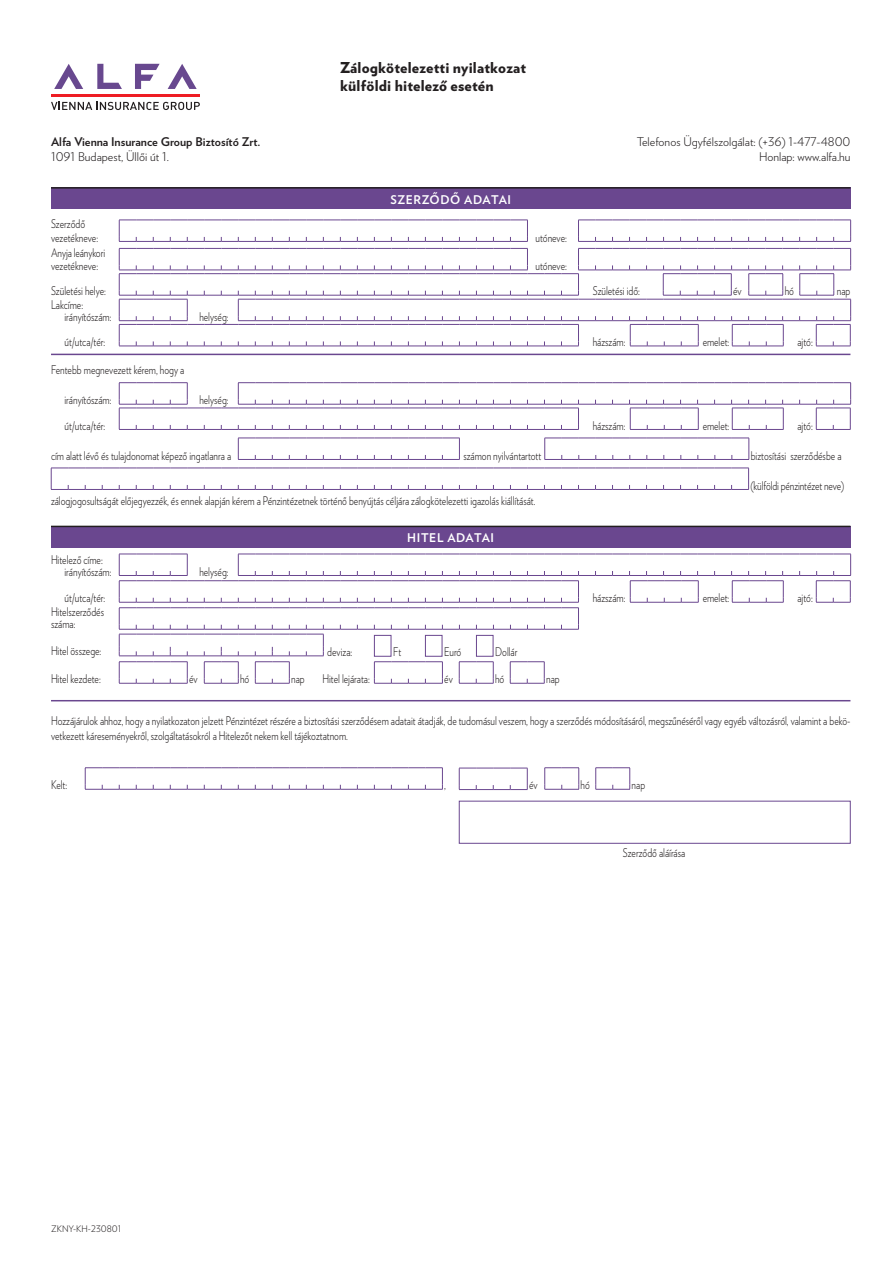
<style>
.page{position:relative;width:893px;height:1263px;background:#fff}
.page>*{position:absolute;margin:0;border:0;box-sizing:border-box;transform-origin:0 0}
.t1{font:900 15px/18px "Verlag";letter-spacing:.01em;color:#231f20}
.t2{font:300 12px/12px "Verlag";color:#231f20;scale:.8 1}
.t3{font:300 12px/15px "Verlag";color:#231f20;text-align:right}
.t4{font:700 12px "Verlag";color:#231f20}
.t5{font:700 12px "Verlag";letter-spacing:.05em;color:#fff}
.t6{font:300 9px "Verlag";color:#231f20}
</style>
<div class="page">
<div style="left:51px;top:188px;width:799px;height:21px;background:#6a478f"></div>
<hr style="left:51px;top:187px;width:799px;height:2px;background:#231f20">
<svg style="left:119px;top:220px;width:409px;height:22px"></svg>
<svg style="left:578px;top:220px;width:273px;height:22px"></svg>
<svg style="left:119px;top:248px;width:732px;height:99px"></svg>
<hr style="left:51px;top:354px;width:799px;height:1px;background:#6a478f">
<svg style="left:119px;top:382px;width:732px;height:48px"></svg>
<svg style="left:238px;top:438px;width:222px;height:22px"></svg>
<svg style="left:544px;top:438px;width:206px;height:22px"></svg>
<svg style="left:51px;top:468px;width:698px;height:22px"></svg>
<div style="left:51px;top:526px;width:799px;height:22px;background:#6a478f"></div>
<hr style="left:51px;top:526px;width:799px;height:1px;background:#231f20">
<svg style="left:119px;top:554px;width:732px;height:130px"></svg>
<hr style="left:51px;top:700px;width:799px;height:1px;background:#6a478f">
<svg style="left:85px;top:767px;width:358px;height:23px"></svg>
<svg style="left:459px;top:768px;width:69px;height:22px"></svg>
<svg style="left:544px;top:767px;width:35px;height:23px"></svg>
<svg style="left:595px;top:767px;width:35px;height:23px"></svg>
<svg style="left:168px;top:64px;width:29px;height:25px"></svg>
<svg style="left:135px;top:64px;width:25px;height:25px"></svg>
<svg style="left:97px;top:64px;width:25px;height:25px"></svg>
<svg style="left:54px;top:64px;width:29px;height:25px"></svg>
<hr style="left:51px;top:94px;width:149px;height:3px;background:#ee1d23">
<svg style="left:51px;top:102px;width:149px;height:8px"></svg>
<p class="t4" style="left:51px;top:132px;width:211px">Alfa Vienna Insurance Group Biztosító Zrt.</p>
<p class="t3" style="left:51px;top:148px;width:120px">1091 Budapest, Üllői út 1.</p>
<p class="t2" style="left:51px;top:216px;width:60px;line-height:13.5px">Szerződő vezetékneve:</p>
<p class="t2" style="left:51px;top:245px;width:69px;line-height:13.5px">Anyja leánykori vezetékneve:</p>
<p class="t1" style="left:340px;top:58px;width:188px">Zálogkötelezetti nyilatkozat külföldi hitelező esetén</p>
<p class="t5" style="left:390px;top:190px;width:122px">SZERZŐDŐ ADATAI</p>
<p class="t2" style="left:535px;top:231px;width:41px">utóneve:</p>
<p class="t2" style="left:535px;top:259px;width:41px">utóneve:</p>
<p class="t3" style="left:637px;top:133px;width:215px">Telefonos Ügyfélszolgálat: (+36) 1-477-4800<br>Honlap: www.alfa.hu</p>
<p class="t2" style="left:51px;top:284px;width:70px">Születési helye:</p>
<p class="t2" style="left:593px;top:284px;width:61px">Születési idő:</p>
<p class="t2" style="left:733px;top:284px;width:12px">év</p>
<p class="t2" style="left:785px;top:284px;width:13px">hó</p>
<p class="t2" style="left:837px;top:284px;width:18px">nap</p>
<p class="t2" style="left:65px;top:298px;width:60px;text-indent:-13px">Lakcíme: irányítószám:</p>
<p class="t2" style="left:199px;top:310px;width:38px">helység:</p>
<p class="t2" style="left:65px;top:335px;width:53px">út/utca/tér:</p>
<p class="t2" style="left:593px;top:335px;width:42px">házszám:</p>
<p class="t2" style="left:703px;top:335px;width:34px">emelet:</p>
<p class="t2" style="left:797px;top:335px;width:21px">ajtó:</p>
<p class="t2" style="left:51px;top:363px;width:168px">Fentebb megnevezett kérem, hogy a</p>
<p class="t2" style="left:65px;top:393px;width:60px">irányítószám:</p>
<p class="t2" style="left:199px;top:393px;width:38px">helység:</p>
<p class="t2" style="left:65px;top:419px;width:53px">út/utca/tér:</p>
<p class="t2" style="left:593px;top:419px;width:42px">házszám:</p>
<p class="t2" style="left:703px;top:419px;width:34px">emelet:</p>
<p class="t2" style="left:797px;top:419px;width:21px">ajtó:</p>
<p class="t2" style="left:51px;top:449px;width:227px">cím alatt lévő és tulajdonomat képező ingatlanra a</p>
<p class="t2" style="left:463px;top:449px;width:99px">számon nyilvántartott</p>
<p class="t2" style="left:751px;top:449px;width:115px">biztosítási szerződésbe a</p>
<p class="t2" style="left:750px;top:479px;width:119px">(külföldi pénzintézet neve)</p>
<p class="t2" style="left:51px;top:494px;width:607px">zálogjogosultságát előjegyezzék, és ennek alapján kérem a Pénzintézetnek történő benyújtás céljára zálogkötelezetti igazolás kiállítását.</p>
<p class="t5" style="left:407px;top:528px;width:88px">HITEL ADATAI</p>
<p class="t2" style="left:65px;top:553px;width:60px;text-indent:-13px">Hitelező címe: irányítószám:</p>
<p class="t2" style="left:199px;top:565px;width:38px">helység:</p>
<p class="t2" style="left:65px;top:591px;width:53px">út/utca/tér:</p>
<p class="t2" style="left:593px;top:591px;width:42px">házszám:</p>
<p class="t2" style="left:703px;top:591px;width:34px">emelet:</p>
<p class="t2" style="left:797px;top:591px;width:21px">ajtó:</p>
<p class="t2" style="left:51px;top:605px;width:68px">Hitelszerződés száma:</p>
<p class="t2" style="left:51px;top:644px;width:64px">Hitel összege:</p>
<p class="t2" style="left:327px;top:645px;width:33px">deviza:</p>
<p class="t2" style="left:393px;top:645px;width:11px">Ft</p>
<p class="t2" style="left:444px;top:645px;width:23px">Euró</p>
<p class="t2" style="left:495px;top:645px;width:29px">Dollár</p>
<p class="t2" style="left:51px;top:672px;width:64px">Hitel kezdete:</p>
<p class="t2" style="left:189px;top:672px;width:12px">év</p>
<p class="t2" style="left:240px;top:672px;width:13px">hó</p>
<p class="t2" style="left:291px;top:672px;width:18px">nap</p>
<p class="t2" style="left:323px;top:672px;width:60px">Hitel lejárata:</p>
<p class="t2" style="left:444px;top:672px;width:12px">év</p>
<p class="t2" style="left:495px;top:672px;width:13px">hó</p>
<p class="t2" style="left:546px;top:672px;width:18px">nap</p>
<p class="t2" style="left:51px;top:712px;width:1001px;line-height:15px">Hozzájárulok ahhoz, hogy a nyilatkozaton jelzett Pénzintézet részére a biztosítási szerződésem adatait átadják, de tudomásul veszem, hogy a szerződés módosításáról, megszűnéséről vagy egyéb változásról, valamint a bekö&shy;vetkezett káreseményekről, szolgáltatásokról a Hitelezőt nekem kell tájékoztatnom.</p>
<p class="t2" style="left:51px;top:778px;width:22px">Kelt:</p>
<p class="t2" style="left:444px;top:778px;width:4px">,</p>
<p class="t2" style="left:529px;top:778px;width:12px">év</p>
<p class="t2" style="left:581px;top:778px;width:13px">hó</p>
<p class="t2" style="left:632px;top:778px;width:18px">nap</p>
<p class="t6" style="left:51px;top:1222px;width:72px">ZKNY-KH-230801</p>
<p class="t2" style="left:623px;top:846px;width:80px">Szerződő aláírása</p>
</div>
